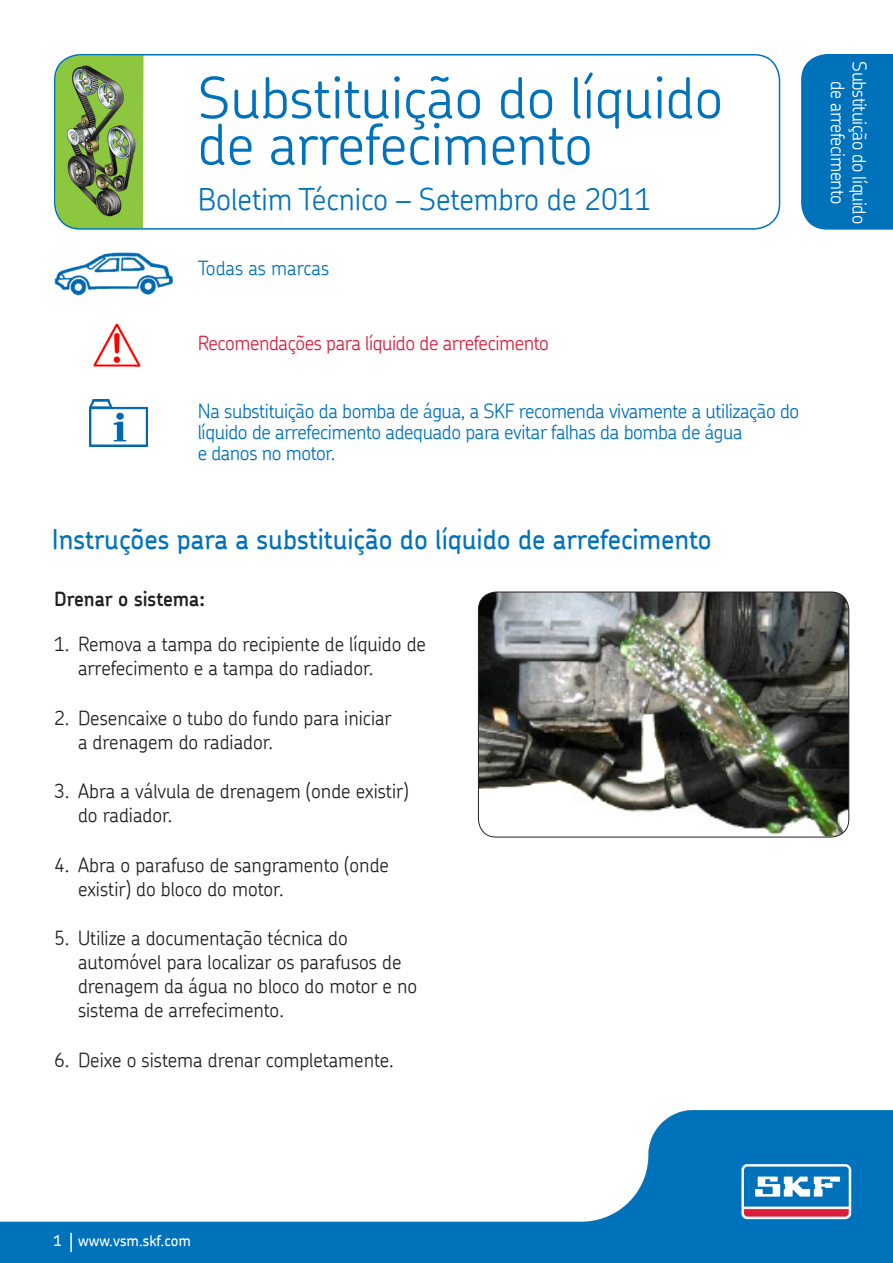
<style>
.page{position:relative;width:893px;height:1263px;background:#fff}
.page>*{position:absolute;margin:0;border:0;box-sizing:border-box;transform-origin:0 0}
.aa_title{font:300 57px/46.5px "SKF Chevin";color:#0072bc}
.ab_subtitle{font:300 30px "SKF Chevin";color:#0072bc}
.ap_heading_bluebold{font:500 27px "SKF Chevin";color:#0072bc}
.ar_list{font:300 19.5px/24px "SKF Chevin";color:#231f20}
.ae_info{font:300 19.5px/21px "SKF Chevin";letter-spacing:-.02em;color:#0072bc}
.ad_intro_red{font:300 19.5px "SKF Chevin";letter-spacing:-.02em;color:#da1f3d}
.aq_bold{font:600 19.5px "SKF Chevin";color:#231f20}
.ac_intro_blue{font:300 19.5px "SKF Chevin";color:#0072bc}
.am_product{font:300 18.75px/21.8px "SKF Chevin";letter-spacing:-.025em;color:#fff;text-align:center}
.al_www{font:500 15px "SKF Chevin";color:#fff}
</style>
<div class="page">
<img style="left:55px;top:55px;width:89px;height:172px">
<div style="left:54px;top:54px;width:726px;height:176px;border:2px solid #0072bc;border-radius:26px"></div>
<img style="left:54px;top:253px;width:119px;height:43px">
<img style="left:93px;top:323px;width:48px;height:44px">
<img style="left:89px;top:399px;width:59px;height:48px">
<div style="left:801px;top:54px;width:92px;height:176px;background:#0072bc"></div>
<img style="left:0;top:1110px;width:893px;height:153px">
<svg style="left:70px;top:1233px;width:2px;height:19px"></svg>
<img style="left:478px;top:592px;width:371px;height:245px">
<div style="left:478px;top:592px;width:371px;height:245px;border:1px solid #231f20;border-radius:18px"></div>
<p class="aa_title" style="left:198px;top:73px;width:527px">Substituição do líquido de arrefecimento</p>
<p class="ab_subtitle" style="left:198px;top:180px;width:455px">Boletim Técnico – Setembro de 2011</p>
<p class="ac_intro_blue" style="left:198px;top:255px;width:133px">Todas as marcas</p>
<p class="ad_intro_red" style="left:198px;top:330px;width:353px">Recomendações para líquido de arrefecimento</p>
<p class="ae_info" style="left:198px;top:400px;width:603px">Na substituição da bomba de água, a SKF recomenda vivamente a utilização do líquido de arrefecimento adequado para evitar falhas da bomba de água<br>e danos no motor.</p>
<p class="ap_heading_bluebold" style="left:52px;top:522px;width:661px">Instruções para a substituição do líquido de arrefecimento</p>
<p class="aq_bold" style="left:54px;top:586px;width:152px">Drenar o sistema:</p>
<p class="ar_list" style="left:78px;top:632px;width:349px;text-indent:-24px">1. Remova a tampa do recipiente de líquido de arrefecimento e a tampa do radiador.</p>
<p class="ar_list" style="left:78px;top:705px;width:315px;text-indent:-24px">2. Desencaixe o tubo do fundo para iniciar a drenagem do radiador.</p>
<p class="ar_list" style="left:78px;top:779px;width:332px;text-indent:-24px">3. Abra a válvula de drenagem (onde existir) do radiador.</p>
<p class="ar_list" style="left:78px;top:852px;width:313px;text-indent:-24px">4. Abra o parafuso de sangramento (onde existir) do bloco do motor.</p>
<p class="ar_list" style="left:78px;top:926px;width:341px;text-indent:-24px">5. Utilize a documentação técnica do automóvel para localizar os parafusos de drenagem da água no bloco do motor e no sistema de arrefecimento.</p>
<p class="ar_list" style="left:54px;top:1047px;width:341px">6. Deixe o sistema drenar completamente.</p>
<p class="am_product" style="left:871px;top:61px;width:164px;rotate:90deg">Substituição do líquido de arrefecimento</p>
<p class="al_www" style="left:53px;top:1230px;width:139px">1 www.vsm.skf.com</p>
</div>
